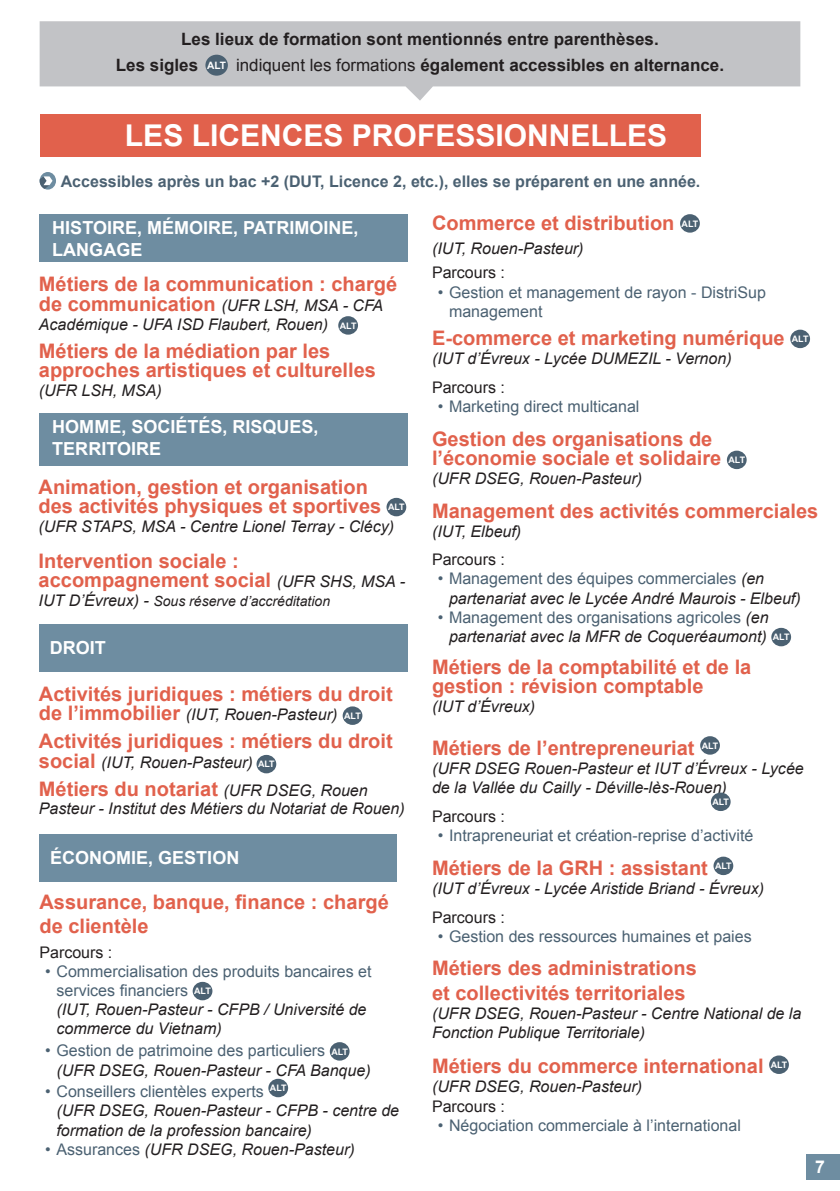
<style>
.page{position:relative;width:840px;height:1191px;background:#fff}
.page>*{position:absolute;margin:0;border:0;box-sizing:border-box;transform-origin:0 0}
.t1{font:700 30px "Arial";color:#fff}
.t2{font:700 20px/19.2px "Arial";color:#e1614c}
.t3{font:700 18px/21.6px "Arial";color:#fff}
.t4{font:700 17.6px "Arial";color:#fff}
.t5{font:700 17px/26.6px "Arial";color:#231f20;text-align:center}
.t6{font:italic 16px/19.2px "Arial";color:#231f20}
.t7{font:16px/19.2px "Arial";color:#4b6172}
.t8{font:700 16px "Arial";color:#4b6172}
.t9{font:16px "Arial";color:#231f20}
.t10{font:italic 14px "Arial";color:#231f20}
.t11{font:700 9px "Arial";letter-spacing:-.035em;color:#fff}
.s1{font-size:10.2px;color:#fff}
.s2{font-weight:400}
.s3{font-weight:400;font-style:italic;font-size:16px;color:#231f20}
.s4{font-size:16px}
.s5{font-weight:700;font-style:normal;font-size:20px;color:#e1614c}
.s6{font-weight:700;font-size:9px;color:#fff}
.s7{font-style:italic;color:#231f20}
.s8{font-style:normal;color:#4b6172}
.s9{font-weight:700;font-style:normal;font-size:9px;color:#fff}
</style>
<div class="page">
<div style="left:806px;top:1154px;width:33px;height:25px;background:#6e8da1"></div>
<svg style="left:40px;top:21px;width:759px;height:80px;fill:#c2c3c6"></svg>
<div style="left:205px;top:55px;width:23px;height:21px;background:#4b6172;border-radius:50%"></div>
<div style="left:39px;top:624px;width:368px;height:47px;background:#6e8da1"></div>
<div style="left:342px;top:706px;width:20px;height:19px;background:#4b6172;border-radius:50%"></div>
<div style="left:256px;top:755px;width:20px;height:18px;background:#4b6172;border-radius:50%"></div>
<div style="left:39px;top:214px;width:368px;height:48px;background:#6e8da1"></div>
<div style="left:338px;top:316px;width:20px;height:19px;background:#4b6172;border-radius:50%"></div>
<div style="left:39px;top:413px;width:368px;height:52px;background:#6e8da1"></div>
<div style="left:386px;top:498px;width:20px;height:18px;background:#4b6172;border-radius:50%"></div>
<div style="left:192px;top:981px;width:20px;height:19px;background:#4b6172;border-radius:50%"></div>
<div style="left:329px;top:1042px;width:20px;height:18px;background:#4b6172;border-radius:50%"></div>
<div style="left:268px;top:1078px;width:20px;height:19px;background:#4b6172;border-radius:50%"></div>
<div style="left:39px;top:833px;width:357px;height:48px;background:#6e8da1"></div>
<div style="left:679px;top:214px;width:20px;height:19px;background:#4b6172;border-radius:50%"></div>
<div style="left:789px;top:330px;width:20px;height:18px;background:#4b6172;border-radius:50%"></div>
<div style="left:726px;top:450px;width:20px;height:19px;background:#4b6172;border-radius:50%"></div>
<div style="left:770px;top:628px;width:20px;height:18px;background:#4b6172;border-radius:50%"></div>
<div style="left:699px;top:736px;width:20px;height:18px;background:#4b6172;border-radius:50%"></div>
<div style="left:713px;top:856px;width:19px;height:19px;background:#4b6172;border-radius:50%"></div>
<div style="left:768px;top:1055px;width:20px;height:19px;background:#4b6172;border-radius:50%"></div>
<div style="left:40px;top:114px;width:660px;height:42px;background:#e1614c"></div>
<div style="left:40px;top:172px;width:16px;height:18px;background:#6e8da1;border-radius:50%"></div>
<svg style="left:40px;top:176px;width:13px;height:13px"></svg>
<div style="left:710px;top:792px;width:20px;height:19px;background:#4b6172;border-radius:50%"></div>
<p class="t5" style="left:116px;top:26px;width:609px">Les lieux de formation sont mentionnés entre parenthèses.<br>Les sigles <span class="s1">ALT</span> <span class="s2">indiquent les formations</span> également accessibles en alternance.</p>
<h1 class="t1" style="left:125px;top:115px;width:543px">LES LICENCES PROFESSIONNELLES</h1>
<p class="t8" style="left:61px;top:170px;width:640px">Accessibles après un bac +2 (DUT, Licence 2, etc.), elles se préparent en une année.</p>
<p class="t3" style="left:52px;top:217px;width:308px">HISTOIRE, MÉMOIRE, PATRIMOINE,<br>LANGAGE</p>
<p class="t2" style="left:39px;top:275px;width:359px">Métiers de la communication : chargé de communication <span class="s3">(UFR LSH, MSA - CFA</span></p>
<p class="t6" style="left:39px;top:315px;width:290px">Académique - UFA ISD Flaubert, Rouen)</p>
<p class="t2" style="left:39px;top:342px;width:338px">Métiers de la médiation par les approches artistiques et culturelles</p>
<p class="t6" style="left:39px;top:381px;width:124px">(UFR LSH, MSA)</p>
<p class="t11" style="left:339px;top:319px;width:18px">ALT</p>
<p class="t3" style="left:52px;top:416px;width:268px">HOMME, SOCIÉTÉS, RISQUES,<br>TERRITOIRE</p>
<p class="t2" style="left:39px;top:478px;width:344px">Animation, gestion et organisation des activités physiques et sportives</p>
<p class="t6" style="left:39px;top:517px;width:357px">(UFR STAPS, MSA - Centre Lionel Terray - Clécy)</p>
<p class="t2" style="left:39px;top:551px;width:368px">Intervention sociale : accompagnement social <span class="s3">(UFR SHS, MSA -</span></p>
<p class="t10" style="left:39px;top:592px;width:293px"><span class="s4">IUT D’Évreux) -</span> Sous réserve d’accréditation</p>
<p class="t11" style="left:388px;top:501px;width:18px">ALT</p>
<p class="t3" style="left:50px;top:638px;width:57px">DROIT</p>
<p class="t2" style="left:39px;top:685px;width:355px">Activités juridiques : métiers du droit</p>
<p class="t6" style="left:39px;top:705px;width:300px"><span class="s5">de l’immobilier</span> (IUT, Rouen-Pasteur)</p>
<p class="t2" style="left:39px;top:732px;width:355px">Activités juridiques : métiers du droit</p>
<p class="t6" style="left:39px;top:752px;width:215px"><span class="s5">social</span> (IUT, Rouen-Pasteur)</p>
<p class="t2" style="left:39px;top:779px;width:330px">Métiers du notariat <span class="s3">(UFR DSEG, Rouen</span></p>
<p class="t6" style="left:39px;top:799px;width:367px">Pasteur - Institut des Métiers du Notariat de Rouen)</p>
<p class="t11" style="left:344px;top:709px;width:18px">ALT</p>
<p class="t11" style="left:258px;top:758px;width:18px">ALT</p>
<p class="t3" style="left:50px;top:847px;width:191px">ÉCONOMIE, GESTION</p>
<p class="t2" style="left:39px;top:890px;width:350px;line-height:24px">Assurance, banque, finance : chargé de clientèle</p>
<p class="t9" style="left:39px;top:941px;width:74px">Parcours :</p>
<p class="t7" style="left:56px;top:961px;width:316px;text-indent:-11px">• Commercialisation des produits bancaires et services financiers <span class="s6">ALT<br></span><span class="s7">(IUT, Rouen-Pasteur - CFPB / Université de commerce du Vietnam)</span></p>
<p class="t7" style="left:56px;top:1041px;width:315px;text-indent:-11px">• Gestion de patrimoine des particuliers <span class="s6">ALT </span><span class="s7">(UFR DSEG, Rouen-Pasteur - CFA Banque)</span></p>
<p class="t6" style="left:56px;top:1082px;width:344px;text-indent:-11px"><span class="s8">• Conseillers clientèles experts</span> <sup>ALT<br></sup>(UFR DSEG, Rouen-Pasteur - CFPB - centre de formation de la profession bancaire)</p>
<p class="t6" style="left:45px;top:1139px;width:311px"><span class="s8">• Assurances</span> (UFR DSEG, Rouen-Pasteur)</p>
<p class="t2" style="left:432px;top:214px;width:244px">Commerce et distribution</p>
<p class="t11" style="left:681px;top:217px;width:18px">ALT</p>
<p class="t6" style="left:432px;top:239px;width:153px">(IUT, Rouen-Pasteur)</p>
<p class="t9" style="left:432px;top:262px;width:74px">Parcours :</p>
<p class="t7" style="left:449px;top:282px;width:318px;text-indent:-11px">• Gestion et management de rayon - DistriSup management</p>
<p class="t2" style="left:432px;top:329px;width:354px">E-commerce et marketing numérique</p>
<p class="t11" style="left:791px;top:333px;width:18px">ALT</p>
<p class="t6" style="left:432px;top:349px;width:301px">(IUT d’Évreux - Lycée DUMEZIL - Vernon)</p>
<p class="t9" style="left:432px;top:376px;width:74px">Parcours :</p>
<p class="t7" style="left:437px;top:397px;width:203px">• Marketing direct multicanal</p>
<p class="t2" style="left:432px;top:429px;width:291px">Gestion des organisations de l’économie sociale et solidaire</p>
<p class="t11" style="left:728px;top:454px;width:18px">ALT</p>
<p class="t6" style="left:432px;top:469px;width:211px">(UFR DSEG, Rouen-Pasteur)</p>
<p class="t2" style="left:432px;top:502px;width:387px">Management des activités commerciales</p>
<p class="t6" style="left:432px;top:521px;width:91px">(IUT, Elbeuf)</p>
<p class="t9" style="left:432px;top:549px;width:74px">Parcours :</p>
<p class="t6" style="left:449px;top:569px;width:353px;text-indent:-11px"><span class="s8">• Management des équipes commerciales</span> (en partenariat avec le Lycée André Maurois - Elbeuf)</p>
<p class="t6" style="left:449px;top:608px;width:342px;text-indent:-11px"><span class="s8">• Management des organisations agricoles</span> (en partenariat avec la MFR de Coqueréaumont) <span class="s9">ALT</span></p>
<p class="t2" style="left:432px;top:657px;width:320px">Métiers de la comptabilité et de la gestion : révision comptable</p>
<p class="t6" style="left:432px;top:697px;width:105px">(IUT d’Évreux)</p>
<p class="t2" style="left:432px;top:738px;width:264px">Métiers de l’entrepreneuriat</p>
<p class="t11" style="left:701px;top:739px;width:18px">ALT</p>
<p class="t6" style="left:432px;top:759px;width:373px">(UFR DSEG Rouen-Pasteur et IUT d’Évreux - Lycée de la Vallée du Cailly - Déville-lès-Rouen)</p>
<p class="t9" style="left:432px;top:805px;width:74px">Parcours :</p>
<p class="t7" style="left:437px;top:826px;width:317px">• Intrapreneuriat et création-reprise d’activité</p>
<p class="t2" style="left:432px;top:859px;width:277px">Métiers de la GRH : assistant</p>
<p class="t11" style="left:714px;top:860px;width:18px">ALT</p>
<p class="t6" style="left:432px;top:879px;width:333px">(IUT d’Évreux - Lycée Aristide Briand - Évreux)</p>
<p class="t9" style="left:432px;top:906px;width:74px">Parcours :</p>
<p class="t7" style="left:437px;top:926px;width:315px">• Gestion des ressources humaines et paies</p>
<p class="t2" style="left:432px;top:957px;width:266px;line-height:24px">Métiers des administrations et collectivités territoriales</p>
<p class="t6" style="left:432px;top:1003px;width:371px">(UFR DSEG, Rouen-Pasteur - Centre National de la<br>Fonction Publique Territoriale)</p>
<p class="t2" style="left:432px;top:1056px;width:333px">Métiers du commerce international</p>
<p class="t11" style="left:770px;top:1058px;width:18px">ALT</p>
<p class="t6" style="left:432px;top:1076px;width:211px">(UFR DSEG, Rouen-Pasteur)</p>
<p class="t9" style="left:432px;top:1095px;width:74px">Parcours :</p>
<p class="t7" style="left:437px;top:1116px;width:304px">• Négociation commerciale à l’international</p>
<p class="t11" style="left:712px;top:796px;width:18px">ALT</p>
<p class="t4" style="left:814px;top:1155px;width:11px">7</p>
</div>
